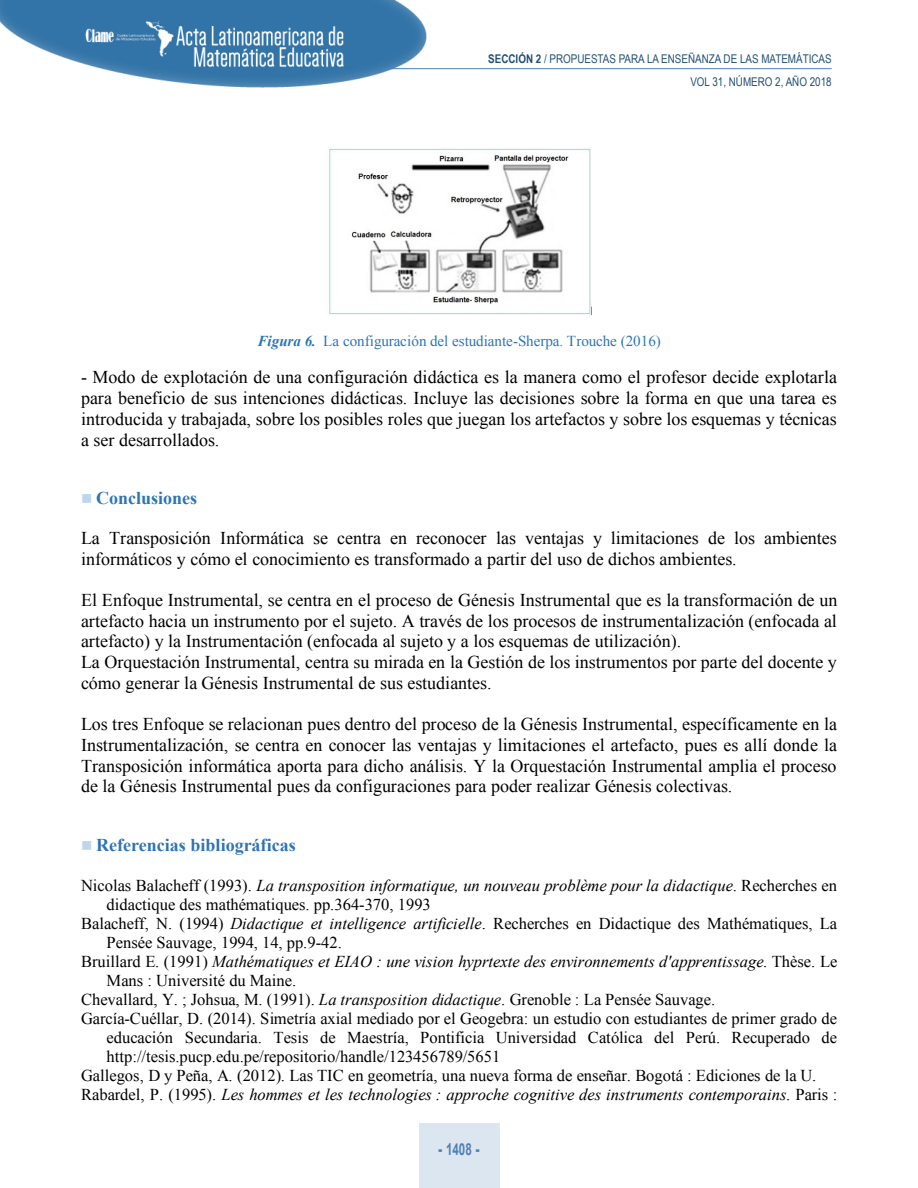
<style>
.page{position:relative;width:918px;height:1188px;background:#fff}
.page>*{position:absolute;margin:0;border:0;box-sizing:border-box;transform-origin:0 0}
.t1{font:18px/20.7px "Times New Roman";color:#000;text-align:justify}
.t2{font:700 18px "Times New Roman";color:#2e74b5}
.t3{font:16.5px "Times New Roman";color:#000}
.t4{font:italic 16.5px "Times New Roman";color:#000}
.t5{font:700 16.5px "Arial";color:#4f80b4;scale:.7 1}
.t6{font:15.15px "Times New Roman";color:#2e74b5}
.t7{font:12px/23px "Arial Narrow";color:#214f77;text-align:right}
.s1{font-weight:700}
.s2{font-weight:700;font-style:italic}
.s3{color:#bdd6ee}
.s4{font-weight:700;color:#2e74b5}
.s5{font-style:normal}
.s6{font-style:italic}
.s7{font-weight:900}
</style>
<div class="page">
<img style="left:0;top:0;width:435px;height:88px">
<hr style="left:389px;top:68px;width:443px;height:1px;background:#4f80b4">
<div style="left:419px;top:1123px;width:80px;height:65px;background:#dce6f0"></div>
<img style="left:329px;top:148px;width:263px;height:167px">
<p class="t7" style="left:488px;top:47px;width:345px"><span class="s1">SECCIÓN 2</span> / PROPUESTAS PARA LA ENSEÑANZA DE LAS MATEMÁTICAS<br>VOL 31, NÚMERO 2, AÑO 2018</p>
<p class="t6" style="left:257px;top:333px;width:405px"><span class="s2">Figura 6.</span> La configuración del estudiante-Sherpa. Trouche (2016)</p>
<p class="t1" style="left:81px;top:367px;width:758px">- Modo de explotación de una configuración didáctica es la manera como el profesor decide explotarla para beneficio de sus intenciones didácticas. Incluye las decisiones sobre la forma en que una tarea es introducida y trabajada, sobre los posibles roles que juegan los artefactos y sobre los esquemas y técnicas a ser desarrollados.</p>
<p class="t1" style="left:81px;top:479px;width:757px;line-height:39.6px"><span class="s3">■</span> <span class="s4">Conclusiones<br></span>La Transposición Informática se centra en reconocer las ventajas y limitaciones de los ambientes</p>
<p class="t1" style="left:81px;top:548px;width:657px">informáticos y cómo el conocimiento es transformado a partir del uso de dichos ambientes.</p>
<p class="t1" style="left:81px;top:590px;width:758px;text-align:left">El Enfoque Instrumental, se centra en el proceso de Génesis Instrumental que es la transformación de un artefacto hacia un instrumento por el sujeto. A través de los procesos de instrumentalización (enfocada al artefacto) y la Instrumentación (enfocada al sujeto y a los esquemas de utilización).<br>La Orquestación Instrumental, centra su mirada en la Gestión de los instrumentos por parte del docente y cómo generar la Génesis Instrumental de sus estudiantes.</p>
<p class="t1" style="left:81px;top:714px;width:758px">Los tres Enfoque se relacionan pues dentro del proceso de la Génesis Instrumental, específicamente en la Instrumentalización, se centra en conocer las ventajas y limitaciones el artefacto, pues es allí donde la Transposición informática aporta para dicho análisis. Y la Orquestación Instrumental amplia el proceso de la Génesis Instrumental pues da configuraciones para poder realizar Génesis colectivas.</p>
<p class="t2" style="left:81px;top:835px;width:216px"><span class="s3">■</span> Referencias bibliográficas</p>
<p class="t4" style="left:81px;top:876px;width:758px"><span class="s5">Nicolas Balacheff (1993).</span> La transposition informatique, un nouveau problème pour la didactique<span class="s5">. Recherches en</span></p>
<p class="t3" style="left:107px;top:895px;width:326px">didactique des mathématiques. pp.364-370, 1993</p>
<p class="t3" style="left:81px;top:915px;width:758px">Balacheff, N. (1994) <span class="s6">Didactique et intelligence artificielle</span>. Recherches en Didactique des Mathématiques, La</p>
<p class="t3" style="left:107px;top:933px;width:237px">Pensée Sauvage, 1994, 14, pp.9-42.</p>
<p class="t4" style="left:81px;top:952px;width:758px"><span class="s5">Bruillard E. (1991)</span> Mathématiques et EIAO : une vision hyprtexte des environnements d'apprentissage<span class="s5">. Thèse. Le</span></p>
<p class="t3" style="left:107px;top:971px;width:191px">Mans : Université du Maine.</p>
<p class="t3" style="left:81px;top:990px;width:636px">Chevallard, Y. ; Johsua, M. (1991). <span class="s6">La transposition didactique</span>. Grenoble : La Pensée Sauvage.</p>
<p class="t3" style="left:81px;top:1009px;width:758px">García-Cuéllar, D. (2014). Simetría axial mediado por el Geogebra: un estudio con estudiantes de primer grado de</p>
<p class="t3" style="left:107px;top:1028px;width:732px">educación Secundaria. Tesis de Maestría, Pontificia Universidad Católica del Perú. Recuperado de</p>
<p class="t3" style="left:107px;top:1047px;width:395px">http://tesis.pucp.edu.pe/repositorio/handle/123456789/5651</p>
<p class="t3" style="left:81px;top:1066px;width:737px">Gallegos, D y Peña, A. (2012). Las TIC en geometría, una nueva forma de enseñar. Bogotá : Ediciones de la U.</p>
<p class="t4" style="left:81px;top:1085px;width:758px"><span class="s5">Rabardel, P. (1995).</span> Les hommes et les technologies : approche cognitive des instruments contemporains<span class="s5">. Paris :</span></p>
<p class="t5" style="left:438px;top:1140px;width:60px"><span class="s7">-</span> 1408 <span class="s7">-</span></p>
</div>
